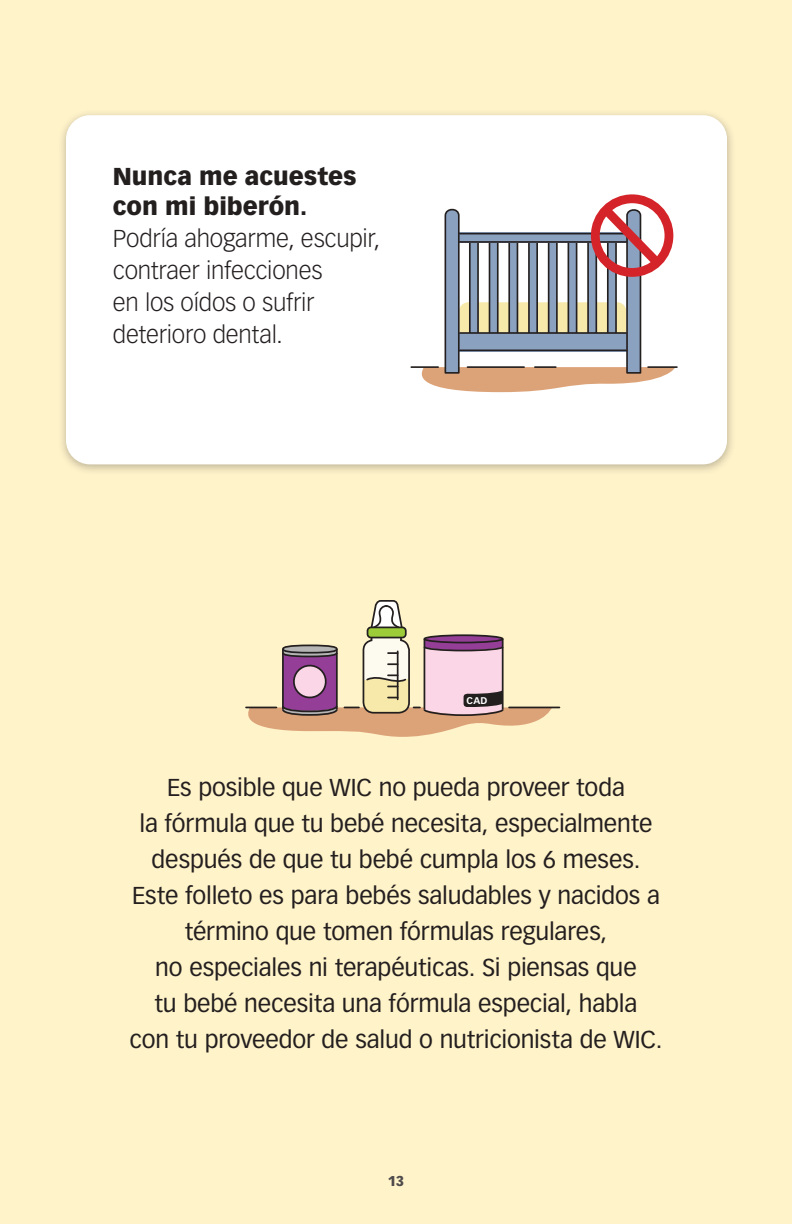
<style>
.page{position:relative;width:792px;height:1224px;background:#fff3ca}
.page>*{position:absolute;margin:0;border:0;box-sizing:border-box;transform-origin:0 0}
.t1{font:24px/36px "Vectora LH";letter-spacing:-.005em;color:#241f1f;text-align:center}
.t2{font:300 24px/32px "Vectora LH";letter-spacing:-.01em;color:#241f1f}
.t3{font:900 24px/30px "Vectora LH";color:#241f1f}
.t4{font:900 14px "Vectora LH";color:#4e4b4c}
.t5{font:700 9.6px "Vectora LH";color:#fff}
</style>
<div class="page">
<div style="left:58px;top:109px;width:678px;height:366px;background:#241f1f;opacity:.3"></div>
<div style="left:66px;top:115px;width:661px;height:349px;background:#fff;border-radius:24px"></div>
<hr style="left:411px;top:366px;width:27px;height:2px;background:#241f1f">
<hr style="left:648px;top:366px;width:29px;height:2px;background:#241f1f">
<div style="left:591px;top:194px;width:82px;height:83px;border:9px solid #d42429;border-radius:50%"></div>
<svg style="left:414px;top:200px;width:261px;height:192px"></svg>
<hr style="left:509px;top:707px;width:50px;height:1px;background:#241f1f">
<svg style="left:245px;top:600px;width:307px;height:137px"></svg>
<p class="t3" style="left:113px;top:161px;width:245px">Nunca me acuestes con mi biberón.</p>
<p class="t2" style="left:113px;top:223px;width:269px">Podría ahogarme, escupir, contraer infecciones<br>en los oídos o sufrir deterioro dental.</p>
<p class="t5" style="left:467px;top:695px;width:22px">CAD</p>
<p class="t1" style="left:129px;top:770px;width:535px">Es posible que WIC no pueda proveer toda<br>la fórmula que tu bebé necesita, especialmente después de que tu bebé cumpla los 6 meses.<br>Este folleto es para bebés saludables y nacidos a término que tomen fórmulas regulares,<br>no especiales ni terapéuticas. Si piensas que<br>tu bebé necesita una fórmula especial, habla<br>con tu proveedor de salud o nutricionista de WIC.</p>
<p class="t4" style="left:388px;top:1173px;width:18px">13</p>
</div>
